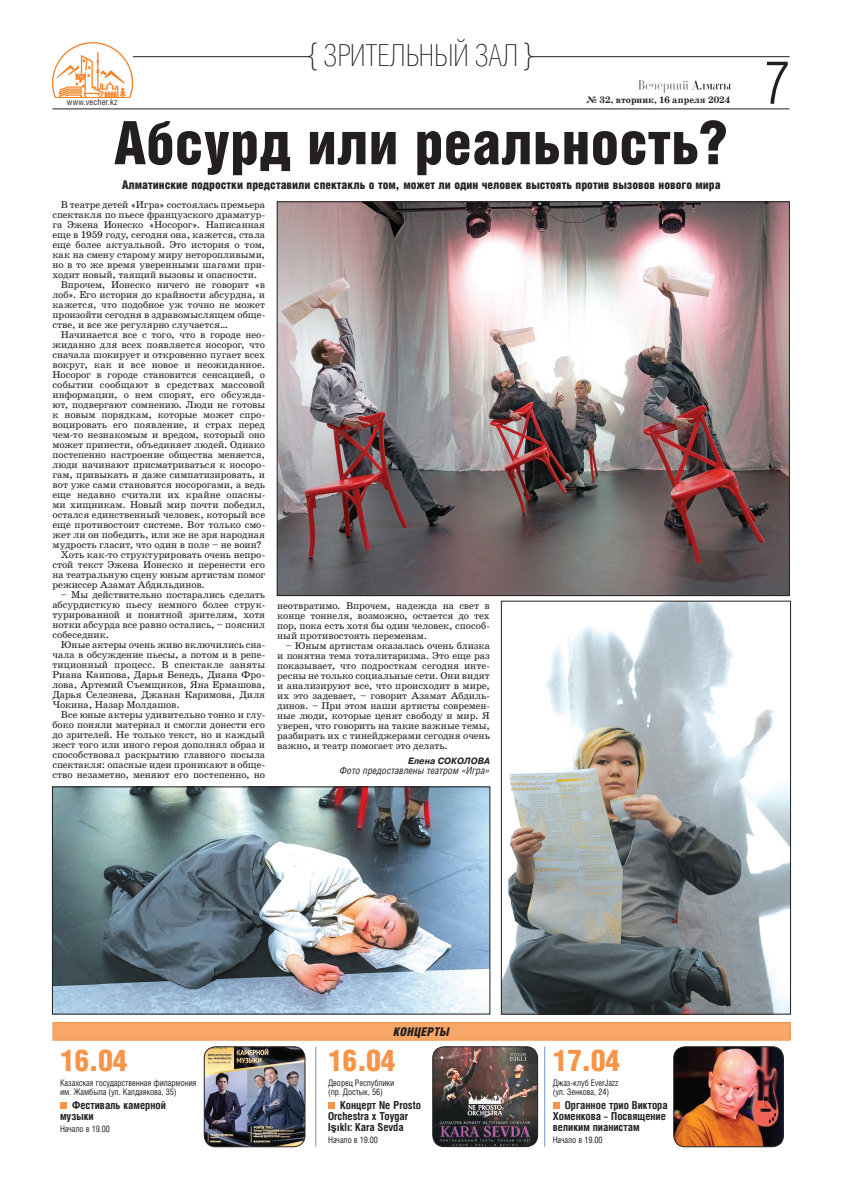
<style>
.page{position:relative;width:842px;height:1191px;background:#fff}
.page>*{position:absolute;margin:0;border:0;box-sizing:border-box;transform-origin:0 0}
.Zagolovok{font:900 60px "Helios Cond";color:#231f20}
.t1{font:300 60px "Helios Cond";color:#231f20}
.Colontitul{font:100 30px "Helios Cond";color:#231f20}
.Podzag{font:900 30px "Helios Cond";letter-spacing:-.02em;color:#f79447}
.Podzag-2{font:900 12px "Helios Cond";color:#231f20}
.Rubrika_na_plashke{font:italic 900 12px "Helios Cond";letter-spacing:.02em;color:#231f20}
.Podverstka_text{font:700 11px/11px "Helios Cond";color:#231f20}
.Osnovnoy_text{font:10px/10px "School Book C";color:#231f20;text-align:justify}
.Podverstka_text-2{font:italic 10px "Helios Cond";color:#231f20}
.Osnovnoy_text-2{font:700 9.5px "School Book C";letter-spacing:.005em;color:#231f20}
.Avtor{font:italic 700 9.1px "Pragmatica C";letter-spacing:.01em;color:#231f20;scale:.95 1}
.Podverstka_text-3{font:9px/9px "Helios Cond";letter-spacing:-.01em;color:#231f20;scale:.95 1}
.Osnovnoy_text-3{font:8.6px "Helios Cond";letter-spacing:.015em;color:#231f20}
.s1{font-family:"Arial"}
</style>
<div class="page">
<hr style="left:52px;top:109px;width:737px;height:1px;background:#231f20">
<hr style="left:52px;top:56px;width:257px;height:1px;background:#231f20">
<hr style="left:531px;top:56px;width:258px;height:1px;background:#231f20">
<img style="left:638px;top:80px;width:92px;height:12px">
<img style="left:52px;top:43px;width:80px;height:55px">
<svg style="left:553px;top:1102px;width:6px;height:6px"></svg>
<div style="left:53px;top:1022px;width:737px;height:18px;background:#f9a768"></div>
<div style="left:52px;top:1022px;width:738px;height:18px;border:1px solid #f79447"></div>
<hr style="left:544px;top:1046px;width:1px;height:100px;background:#7299c6">
<hr style="left:315px;top:1046px;width:1px;height:100px;background:#7299c6">
<div style="left:60px;top:1102px;width:7px;height:6px;background:#f79447"></div>
<div style="left:328px;top:1102px;width:7px;height:6px;background:#f79447"></div>
<img style="left:204px;top:1046px;width:101px;height:100px">
<div style="left:204px;top:1046px;width:101px;height:100px;border:1px solid #231f20;border-radius:11px"></div>
<img style="left:674px;top:1046px;width:109px;height:100px">
<div style="left:674px;top:1046px;width:109px;height:100px;border:1px solid #231f20;border-radius:11px"></div>
<img style="left:433px;top:1046px;width:105px;height:100px">
<div style="left:433px;top:1046px;width:105px;height:100px;border:1px solid #231f20;border-radius:11px"></div>
<img style="left:503px;top:603px;width:286px;height:409px">
<div style="left:501px;top:601px;width:290px;height:413px;border:1px solid #231f20"></div>
<img style="left:279px;top:204px;width:508px;height:390px">
<img style="left:54px;top:788px;width:434px;height:224px">
<div style="left:52px;top:786px;width:438px;height:228px;border:1px solid #231f20"></div>
<p class="Osnovnoy_text-3" style="left:67px;top:97px;width:52px">www.vecher.kz</p>
<p class="Colontitul" style="left:308px;top:39px;width:227px">{ ЗРИТЕЛЬНЫЙ ЗАЛ }</p>
<p class="Osnovnoy_text-2" style="left:586px;top:94px;width:146px">№ 32, вторник, 16 апреля 2024</p>
<p class="Zagolovok" style="left:114px;top:109px;width:616px">Абсурд или реальность?</p>
<p class="Podzag-2" style="left:122px;top:177px;width:600px">Алматинские подростки представили спектакль о том, может ли один человек выстоять против вызовов нового мира</p>
<p class="Osnovnoy_text" style="left:52px;top:200px;width:214px;text-indent:9px">В театре детей «Игра» состоялась премьера спектакля по пьесе французского драматур&shy;га Эжена Ионеско «Носорог». Написанная еще в 1959 году, сегодня она, кажется, стала еще более актуальной. Это история о том, как на смену старому миру неторопливыми, но в то же время уверенными шагами при&shy;ходит новый, таящий вызовы и опасности.</p>
<p class="Osnovnoy_text" style="left:52px;top:280px;width:214px;text-indent:9px">Впрочем, Ионеско ничего не говорит «в лоб». Его история до крайности абсурдна, и кажется, что подобное уж точно не может произойти сегодня в здравомыслящем обще&shy;стве, и все же регулярно случается…</p>
<p class="Osnovnoy_text" style="left:52px;top:330px;width:214px;text-indent:9px">Начинается все с того, что в городе нео&shy;жиданно для всех появляется носорог, что сначала шокирует и откровенно пугает всех вокруг, как и все новое и неожиданное.<br>Носорог в городе становится сенсацией, о событии сообщают в средствах массовой информации, о нем спорят, его обсужда&shy;ют, подвергают сомнению. Люди не готовы к новым порядкам, которые может спро&shy;воцировать его появление, и страх перед чем-то незнакомым и вредом, который оно может принести, объединяет людей. Однако постепенно настроение общества меняется, люди начинают присматриваться к носоро&shy;гам, привыкать и даже симпатизировать, и вот уже сами становятся носорогами, а ведь еще недавно считали их крайне опасны&shy;ми хищникам. Новый мир почти победил, остался единственный человек, который все еще противостоит системе. Вот только смо&shy;жет ли он победить, или же не зря народная мудрость гласит, что один в поле – не воин?</p>
<p class="Osnovnoy_text" style="left:52px;top:550px;width:214px;text-indent:9px">Хоть как-то структурировать очень непро&shy;стой текст Эжена Ионеско и перенести его на театральную сцену юным артистам помог режиссер Азамат Абдильдинов.</p>
<p class="Osnovnoy_text" style="left:52px;top:590px;width:214px;text-indent:9px">– Мы действительно постарались сделать абсурдисткую пьесу немного более струк&shy;турированной и понятной зрителям, хотя нотки абсурда все равно остались, – пояснил собеседник.</p>
<p class="Osnovnoy_text" style="left:52px;top:640px;width:214px;text-indent:9px">Юные актеры очень живо включились сна&shy;чала в обсуждение пьесы, а потом и в репе&shy;тиционный процесс. В спектакле заняты Риана Каипова, Дарья Бенедь, Диана Фро&shy;лова, Артемий Съемщиков, Яна Ермашова, Дарья Селезнева, Джанан Каримова, Диля Чокина, Назар Молдашов.</p>
<p class="Osnovnoy_text" style="left:52px;top:710px;width:214px;text-indent:9px">Все юные актеры удивительно тонко и глу&shy;боко поняли материал и смогли донести его до зрителей. Не только текст, но и каждый жест того или иного героя дополнял образ и способствовал раскрытию главного посыла спектакля: опасные идеи проникают в обще&shy;ство незаметно, меняют его постепенно, но</p>
<p class="Osnovnoy_text" style="left:277px;top:600px;width:214px">неотвратимо. Впрочем, надежда на свет в конце тоннеля, возможно, остается до тех пор, пока есть хотя бы один человек, способ&shy;ный противостоять переменам.</p>
<p class="Osnovnoy_text" style="left:277px;top:640px;width:214px;text-indent:9px">– Юным артистам оказалась очень близка и понятна тема тоталитаризма. Это еще раз показывает, что подросткам сегодня инте&shy;ресны не только социальные сети. Они видят и анализируют все, что происходит в мире, их это задевает, – говорит Азамат Абдиль&shy;динов. – При этом наши артисты современ&shy;ные люди, которые ценят свободу и мир. Я уверен, что говорить на такие важные темы, разбирать их с тинейджерами сегодня очень важно, и театр помогает это делать.</p>
<p class="Avtor" style="left:408px;top:755px;width:88px">Елена СОКОЛОВА</p>
<p class="Podverstka_text-2" style="left:339px;top:764px;width:152px">Фото предоставлены театром «Игра»</p>
<p class="t1" style="left:764px;top:49px;width:27px">7</p>
<p class="Podzag" style="left:60px;top:1043px;width:69px">16.04</p>
<p class="Podverstka_text-3" style="left:60px;top:1078px;width:145px">Казахская государственная филармония им. Жамбыла (ул. Калдаякова, 35)</p>
<p class="Podverstka_text" style="left:60px;top:1099px;width:107px;text-indent:12px">Фестиваль камерной музыки</p>
<p class="Podverstka_text-3" style="left:60px;top:1123px;width:54px">Начало в 19.00</p>
<p class="Rubrika_na_plashke" style="left:394px;top:1024px;width:57px">КОНЦЕРТЫ</p>
<p class="Podzag" style="left:328px;top:1043px;width:69px">16.04</p>
<p class="Podverstka_text-3" style="left:328px;top:1078px;width:71px">Дворец Республики (пр. Достык, 56)</p>
<p class="Podverstka_text" style="left:328px;top:1099px;width:94px;text-indent:12px">Концерт Ne Prosto<br>Orchestra x Toygar<br>I<span class="s1">şı</span>kl<span class="s1">ı</span>: Kara Sevda</p>
<p class="Podverstka_text-3" style="left:328px;top:1134px;width:54px">Начало в 19.00</p>
<p class="Podzag" style="left:553px;top:1043px;width:69px">17.04</p>
<p class="Podverstka_text-3" style="left:553px;top:1078px;width:71px">Джаз-клуб EverJazz (ул. Зенкова, 24)</p>
<p class="Podverstka_text" style="left:553px;top:1099px;width:116px;text-indent:12px">Органное трио Виктора<br>Хоменкова – Посвящение великим пианистам</p>
<p class="Podverstka_text-3" style="left:553px;top:1134px;width:54px">Начало в 19.00</p>
</div>
